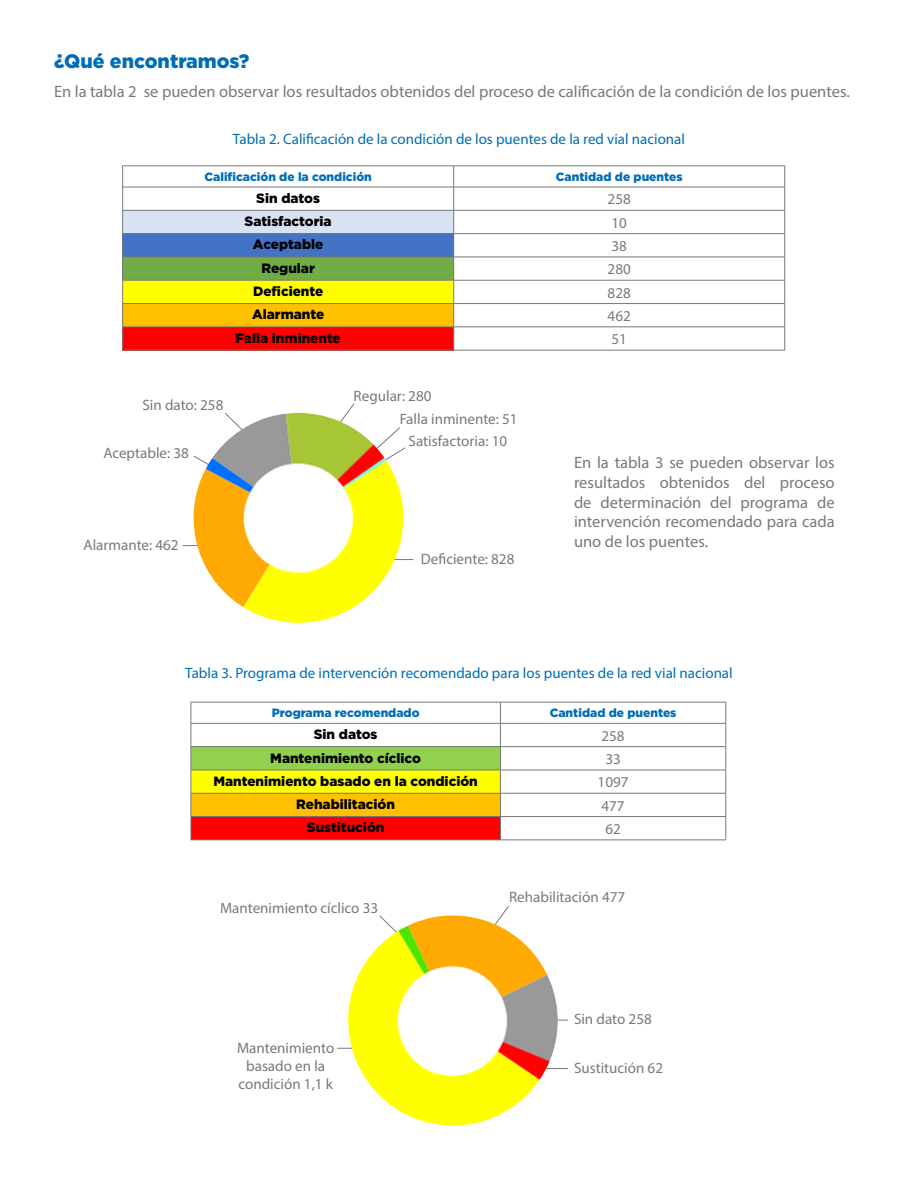
<style>
.page{position:relative;width:918px;height:1188px;background:#fff}
.page>*{position:absolute;margin:0;border:0;box-sizing:border-box;transform-origin:0 0}
.t1{font:900 19.5px "Gotham";color:#006db7}
.t2{font:16.5px/19.8px "Myriad Pro";color:#797979;text-align:justify}
.t3{font:15px/18.1px "Myriad Pro";color:#797979;text-align:center}
.t4{font:15px "Myriad Pro";color:#006db7}
.t5{font:900 13.5px "Gotham";color:#000}
.t6{font:900 12px "Gotham";color:#006db7}
</style>
<div class="page">
<div style="left:123px;top:210px;width:331px;height:24px;background:#d9e2f3"></div>
<div style="left:123px;top:234px;width:331px;height:23px;background:#4472c4"></div>
<div style="left:123px;top:257px;width:331px;height:23px;background:#70ad47"></div>
<div style="left:123px;top:280px;width:331px;height:24px;background:#ff0"></div>
<div style="left:123px;top:304px;width:331px;height:23px;background:#ffc000"></div>
<div style="left:123px;top:327px;width:331px;height:23px;background:#f00"></div>
<hr style="left:122px;top:166px;width:332px;height:1px;background:#797979">
<hr style="left:454px;top:166px;width:331px;height:1px;background:#797979">
<hr style="left:122px;top:187px;width:332px;height:1px;background:#797979">
<hr style="left:454px;top:187px;width:331px;height:1px;background:#797979">
<hr style="left:122px;top:210px;width:332px;height:1px;background:#797979">
<hr style="left:454px;top:210px;width:331px;height:1px;background:#797979">
<hr style="left:122px;top:233px;width:332px;height:1px;background:#797979">
<hr style="left:454px;top:233px;width:331px;height:1px;background:#797979">
<hr style="left:122px;top:257px;width:332px;height:1px;background:#797979">
<hr style="left:454px;top:257px;width:331px;height:1px;background:#797979">
<hr style="left:122px;top:280px;width:332px;height:1px;background:#797979">
<hr style="left:454px;top:280px;width:331px;height:1px;background:#797979">
<hr style="left:122px;top:303px;width:332px;height:1px;background:#797979">
<hr style="left:454px;top:303px;width:331px;height:1px;background:#797979">
<hr style="left:122px;top:327px;width:332px;height:1px;background:#797979">
<svg style="left:122px;top:166px;width:1px;height:184px"></svg>
<hr style="left:454px;top:327px;width:331px;height:1px;background:#797979">
<svg style="left:453px;top:166px;width:1px;height:184px"></svg>
<svg style="left:784px;top:166px;width:1px;height:184px"></svg>
<hr style="left:122px;top:350px;width:332px;height:1px;background:#797979">
<hr style="left:454px;top:350px;width:331px;height:1px;background:#797979">
<svg style="left:332px;top:403px;width:22px;height:26px"></svg>
<svg style="left:371px;top:427px;width:35px;height:37px"></svg>
<svg style="left:395px;top:559px;width:18px;height:1px"></svg>
<svg style="left:183px;top:545px;width:15px;height:1px"></svg>
<svg style="left:193px;top:455px;width:21px;height:16px"></svg>
<svg style="left:225px;top:413px;width:22px;height:21px"></svg>
<img style="left:194px;top:413px;width:209px;height:210px;border-radius:105px">
<svg style="left:489px;top:906px;width:20px;height:18px"></svg>
<svg style="left:547px;top:1068px;width:21px;height:1px"></svg>
<svg style="left:338px;top:1048px;width:14px;height:1px"></svg>
<svg style="left:379px;top:915px;width:17px;height:17px"></svg>
<img style="left:348px;top:915px;width:210px;height:211px;border-radius:105px">
<div style="left:191px;top:747px;width:309px;height:23px;background:#92d050"></div>
<div style="left:191px;top:770px;width:309px;height:23px;background:#ff0"></div>
<div style="left:191px;top:793px;width:309px;height:24px;background:#ffc000"></div>
<div style="left:191px;top:817px;width:309px;height:23px;background:#f00"></div>
<hr style="left:191px;top:702px;width:309px;height:1px;background:#797979">
<hr style="left:500px;top:702px;width:226px;height:1px;background:#797979">
<hr style="left:191px;top:723px;width:309px;height:1px;background:#797979">
<hr style="left:500px;top:723px;width:226px;height:1px;background:#797979">
<hr style="left:191px;top:746px;width:309px;height:1px;background:#797979">
<hr style="left:500px;top:746px;width:226px;height:1px;background:#797979">
<hr style="left:191px;top:770px;width:309px;height:1px;background:#797979">
<hr style="left:500px;top:770px;width:226px;height:1px;background:#797979">
<hr style="left:191px;top:793px;width:309px;height:1px;background:#797979">
<hr style="left:500px;top:793px;width:226px;height:1px;background:#797979">
<hr style="left:191px;top:816px;width:309px;height:1px;background:#797979">
<svg style="left:191px;top:702px;width:1px;height:138px"></svg>
<hr style="left:500px;top:816px;width:226px;height:1px;background:#797979">
<svg style="left:500px;top:702px;width:1px;height:138px"></svg>
<svg style="left:726px;top:702px;width:1px;height:138px"></svg>
<hr style="left:191px;top:840px;width:309px;height:1px;background:#797979">
<hr style="left:500px;top:840px;width:226px;height:1px;background:#797979">
<p class="t1" style="left:54px;top:50px;width:197px">¿Qué encontramos?</p>
<p class="t2" style="left:54px;top:81px;width:797px">En la tabla 2 se pueden observar los resultados obtenidos del proceso de calificación de la condición de los puentes.</p>
<p class="t4" style="left:233px;top:130px;width:454px">Tabla 2. Calificación de la condición de los puentes de la red vial nacional</p>
<p class="t6" style="left:204px;top:169px;width:169px">Calificación de la condición</p>
<p class="t6" style="left:556px;top:169px;width:128px">Cantidad de puentes</p>
<p class="t5" style="left:256px;top:190px;width:65px">Sin datos</p>
<p class="t3" style="left:608px;top:190px;width:25px">258</p>
<p class="t5" style="left:245px;top:214px;width:89px">Satisfactoria</p>
<p class="t3" style="left:611px;top:213px;width:17px">10</p>
<p class="t5" style="left:253px;top:237px;width:72px">Aceptable</p>
<p class="t3" style="left:611px;top:237px;width:17px">38</p>
<p class="t5" style="left:262px;top:260px;width:55px">Regular</p>
<p class="t3" style="left:608px;top:260px;width:25px">280</p>
<p class="t5" style="left:253px;top:284px;width:72px">Deficiente</p>
<p class="t3" style="left:608px;top:283px;width:25px">828</p>
<p class="t5" style="left:252px;top:307px;width:74px">Alarmante</p>
<p class="t3" style="left:608px;top:307px;width:25px">462</p>
<p class="t5" style="left:236px;top:330px;width:107px">Falla inminente</p>
<p class="t3" style="left:611px;top:330px;width:17px">51</p>
<p class="t3" style="left:143px;top:396px;width:82px">Sin dato: 258</p>
<p class="t3" style="left:103px;top:444px;width:87px">Aceptable: 38</p>
<p class="t3" style="left:84px;top:536px;width:97px">Alarmante: 462</p>
<p class="t3" style="left:354px;top:386px;width:79px">Regular: 280</p>
<p class="t3" style="left:400px;top:410px;width:119px">Falla inminente: 51</p>
<p class="t3" style="left:409px;top:432px;width:100px">Satisfactoria: 10</p>
<p class="t3" style="left:421px;top:550px;width:95px">Deficiente: 828</p>
<p class="t2" style="left:574px;top:452px;width:262px">En la tabla 3 se pueden observar los resultados obtenidos del proceso de determinación del programa de intervención recomendado para cada uno de los puentes.</p>
<p class="t4" style="left:185px;top:664px;width:549px">Tabla 3. Programa de intervención recomendado para los puentes de la red vial nacional</p>
<p class="t6" style="left:272px;top:706px;width:149px">Programa recomendado</p>
<p class="t6" style="left:550px;top:706px;width:128px">Cantidad de puentes</p>
<p class="t5" style="left:314px;top:727px;width:65px">Sin datos</p>
<p class="t3" style="left:602px;top:726px;width:25px">258</p>
<p class="t5" style="left:270px;top:750px;width:152px">Mantenimiento cíclico</p>
<p class="t3" style="left:605px;top:750px;width:17px">33</p>
<p class="t5" style="left:213px;top:773px;width:266px">Mantenimiento basado en la condición</p>
<p class="t3" style="left:598px;top:773px;width:32px">1097</p>
<p class="t5" style="left:296px;top:797px;width:100px">Rehabilitación</p>
<p class="t3" style="left:602px;top:796px;width:25px">477</p>
<p class="t5" style="left:307px;top:820px;width:79px">Sustitución</p>
<p class="t3" style="left:605px;top:820px;width:17px">62</p>
<p class="t3" style="left:220px;top:899px;width:160px">Mantenimiento cíclico 33</p>
<p class="t3" style="left:237px;top:1039px;width:99px">Mantenimiento basado en la condición 1,1 k</p>
<p class="t3" style="left:509px;top:888px;width:118px">Rehabilitación 477</p>
<p class="t3" style="left:574px;top:1010px;width:79px">Sin dato 258</p>
<p class="t3" style="left:574px;top:1059px;width:91px">Sustitución 62</p>
</div>
